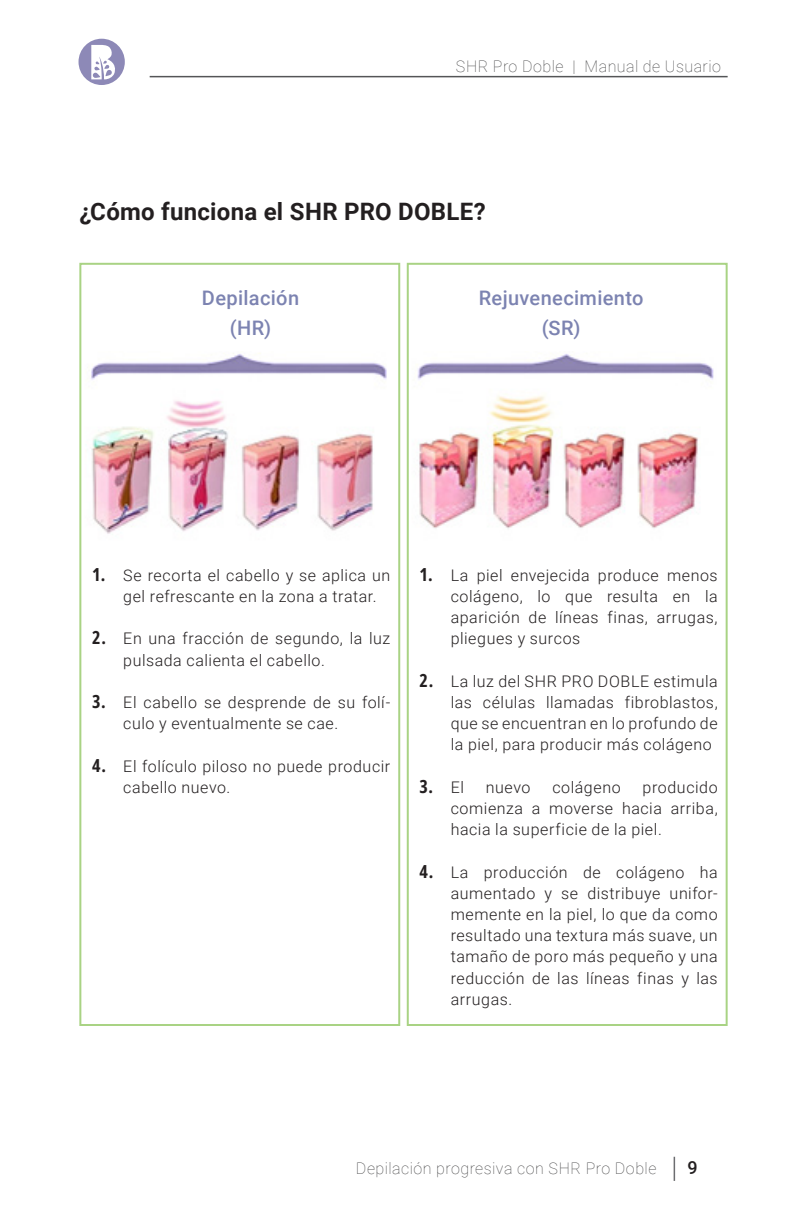
<style>
.page{position:relative;width:792px;height:1224px;background:#fff}
.page>*{position:absolute;margin:0;border:0;box-sizing:border-box;transform-origin:0 0}
.SUBTITULO{font:700 24px "Roboto";letter-spacing:.01em;color:#231f20}
.h3__No_index{font:500 20px/30px "Roboto";letter-spacing:.02em;color:#7c83b1;text-align:center}
.t1{font:18px "Open Sans";color:#231f20}
.t2{font:500 18px "Roboto";color:#231f20}
.t3{font:300 16px/21.2px "Roboto";letter-spacing:.035em;color:#231f20}
.t4{font:100 16px "Roboto";letter-spacing:.03em;color:#3e3e3f}
.s1{font-family:"Open Sans";font-weight:400;font-size:18px}
.s2{font-family:"Roboto";font-weight:300;font-size:16px}
</style>
<div class="page">
<hr style="left:150px;top:76px;width:578px;height:1px;background:#545557">
<svg style="left:674px;top:1157px;width:1px;height:24px"></svg>
<svg style="left:79px;top:39px;width:46px;height:46px"></svg>
<img style="left:90px;top:351px;width:624px;height:191px">
<div style="left:79px;top:263px;width:321px;height:763px;border:2px solid #a9d384"></div>
<div style="left:407px;top:263px;width:321px;height:763px;border:2px solid #a9d384"></div>
<p class="t4" style="left:456px;top:55px;width:267px">SHR Pro Doble | Manual de Usuario</p>
<p class="SUBTITULO" style="left:79px;top:195px;width:408px">¿Cómo funciona el SHR PRO DOBLE?</p>
<p class="h3__No_index" style="left:202px;top:282px;width:99px">Depilación (HR)</p>
<p class="h3__No_index" style="left:479px;top:282px;width:166px">Rejuvenecimiento (SR)</p>
<p class="t3" style="left:123px;top:564px;width:269px;text-indent:-31px"><span class="s1">1.</span> Se recorta el cabello y se aplica un gel refrescante en la zona a tratar.</p>
<p class="t3" style="left:123px;top:628px;width:269px;text-indent:-31px"><span class="s1">2.</span> En una fracción de segundo, la luz pulsada calienta el cabello.</p>
<p class="t3" style="left:123px;top:691px;width:269px;text-indent:-31px"><span class="s1">3.</span> El cabello se desprende de su folí&shy;culo y eventualmente se cae.</p>
<p class="t3" style="left:123px;top:755px;width:269px;text-indent:-31px"><span class="s1">4.</span> El folículo piloso no puede producir cabello nuevo.</p>
<p class="t3" style="left:451px;top:564px;width:269px;text-align:justify;text-indent:-31px"><span class="s1">1.</span> La piel envejecida produce menos colágeno, lo que resulta en la aparición de líneas finas, arrugas, pliegues y surcos</p>
<p class="t3" style="left:451px;top:670px;width:269px;text-align:justify;text-indent:-31px"><span class="s1">2.</span> La luz del SHR PRO DOBLE estimula las células llamadas fibroblastos, que se encuentran en lo profundo de la piel, para producir más colágeno</p>
<p class="t1" style="left:420px;top:774px;width:46px">3. <span class="s2">El</span></p>
<p class="t3" style="left:486px;top:776px;width:46px">nuevo</p>
<p class="t3" style="left:552px;top:776px;width:70px">colágeno</p>
<p class="t3" style="left:451px;top:776px;width:269px;text-align:justify;text-indent:192px">producido comienza a moverse hacia arriba, hacia la superficie de la piel.</p>
<p class="t3" style="left:451px;top:861px;width:269px;text-align:justify;text-indent:-31px"><span class="s1">4.</span> La producción de colágeno ha aumentado y se distribuye unifor&shy;memente en la piel, lo que da como resultado una textura más suave, un tamaño de poro más pequeño y una reducción de las líneas finas y las arrugas.</p>
<p class="t4" style="left:356px;top:1158px;width:302px">Depilación progresiva con SHR Pro Doble</p>
<p class="t2" style="left:687px;top:1155px;width:12px">9</p>
</div>
